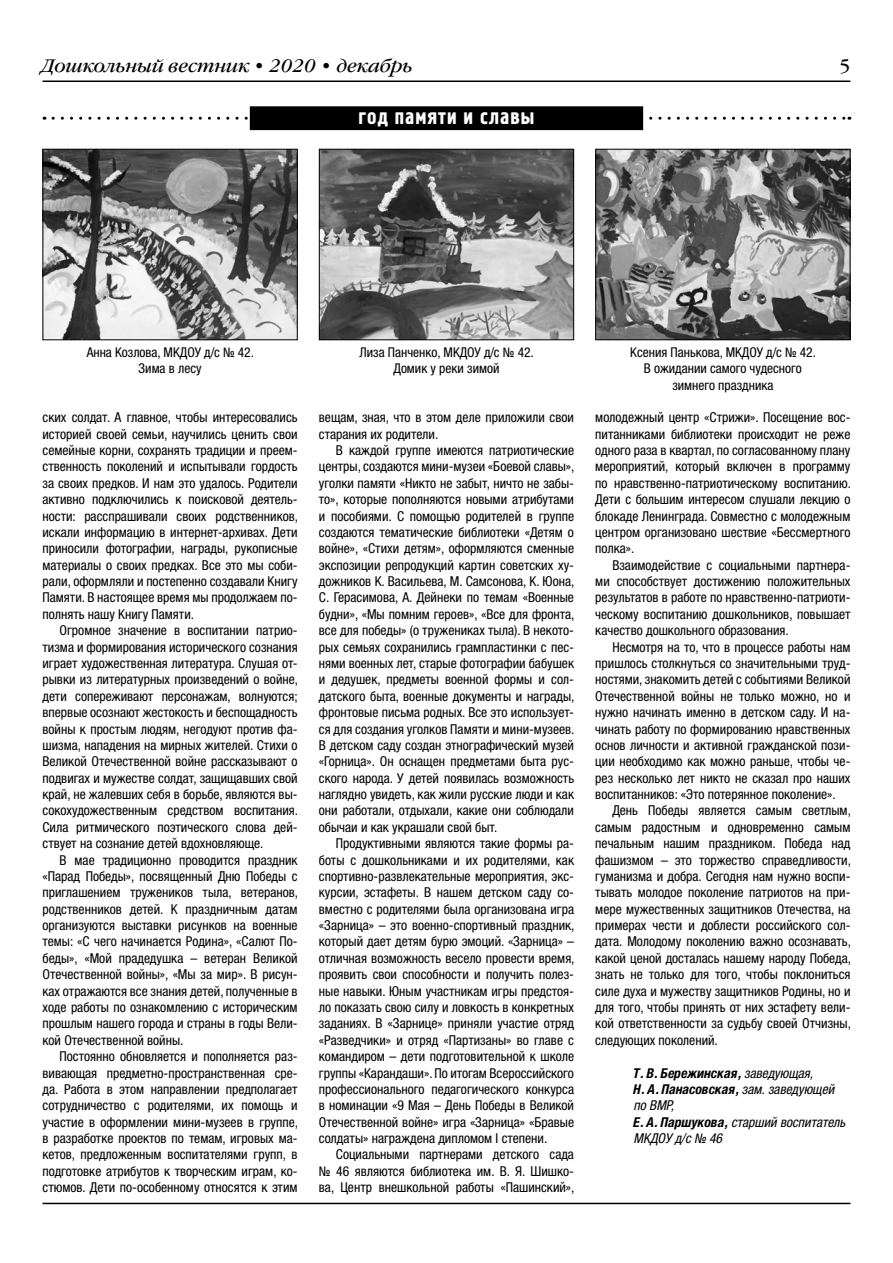
<style>
.page{position:relative;width:893px;height:1263px;background:#fff}
.page>*{position:absolute;margin:0;border:0;box-sizing:border-box;transform-origin:0 0}
.t1{font:21px "Hermes C";letter-spacing:.05em;color:#fff}
.t2{font:italic 18px "Garamond Book C";color:#000}
.t3{font:18px "Garamond Book C";color:#000}
.t4{font:condensed 13.65px/16.4px "Helvetica Neue LTW1 G";color:#000;text-align:justify}
.t5{font:italic condensed 13.65px/16.4px "Helvetica Neue LTW1 G";color:#000}
.t6{font:condensed 13.5px/16.2px "Helvetica Neue LTW1 G";color:#000;text-align:center}
.s1{font-weight:700}
</style>
<div class="page">
<hr style="left:43px;top:81px;width:807px;height:1px;background:#000">
<hr style="left:43px;top:1203px;width:807px;height:1px;background:#000">
<svg style="left:53px;top:106px;width:797px;height:25px"></svg>
<img style="left:45px;top:151px;width:251px;height:187px">
<div style="left:43px;top:149px;width:255px;height:191px;border:1px solid #000"></div>
<img style="left:321px;top:151px;width:251px;height:187px">
<div style="left:319px;top:149px;width:255px;height:191px;border:1px solid #000"></div>
<img style="left:597px;top:151px;width:251px;height:187px">
<div style="left:595px;top:149px;width:255px;height:191px;border:1px solid #000"></div>
<h2 class="t2" style="left:43px;top:56px;width:371px">Дошкольный вестник • 2020 • декабрь</h2>
<h2 class="t3" style="left:839px;top:56px;width:13px">5</h2>
<h1 class="t1" style="left:359px;top:105px;width:177px">год памяти и славы</h1>
<p class="t6" style="left:87px;top:344px;width:169px">Анна Козлова, МКДОУ д/с № 42.<br>Зима в лесу</p>
<p class="t6" style="left:360px;top:344px;width:176px">Лиза Панченко, МКДОУ д/с № 42.<br>Домик у реки зимой</p>
<p class="t6" style="left:630px;top:344px;width:187px">Ксения Панькова, МКДОУ д/с № 42.<br>В ожидании самого чудесного зимнего праздника</p>
<p class="t4" style="left:43px;top:409px;width:257px">ских солдат. А главное, чтобы интересовались историей своей семьи, научились ценить свои семейные корни, сохранять традиции и преем&shy;ственность поколений и испытывали гордость за своих предков. И нам это удалось. Родители активно подключились к поисковой деятель&shy;ности: расспрашивали своих родственников, искали информацию в интернет-архивах. Дети приносили фотографии, награды, рукописные материалы о своих предках. Все это мы соби&shy;рали, оформляли и постепенно создавали Книгу Памяти. В настоящее время мы продолжаем по&shy;полнять нашу Книгу Памяти.</p>
<p class="t4" style="left:43px;top:622px;width:257px;text-indent:17px">Огромное значение в воспитании патрио&shy;тизма и формирования исторического сознания играет художественная литература. Слушая от&shy;рывки из литературных произведений о войне, дети сопереживают персонажам, волнуются; впервые осознают жестокость и беспощадность войны к простым людям, негодуют против фа&shy;шизма, нападения на мирных жителей. Стихи о Великой Отечественной войне рассказывают о подвигах и мужестве солдат, защищавших свой край, не жалевших себя в борьбе, являются вы&shy;сокохудожественным средством воспитания.<br>Сила ритмического поэтического слова дей&shy;ствует на сознание детей вдохновляюще.</p>
<p class="t4" style="left:43px;top:852px;width:257px;text-indent:17px">В мае традиционно проводится праздник «Парад Победы», посвященный Дню Победы с приглашением тружеников тыла, ветеранов, родственников детей. К праздничным датам организуются выставки рисунков на военные темы: «С чего начинается Родина», «Салют По&shy;беды», «Мой прадедушка – ветеран Великой Отечественной войны», «Мы за мир». В рисун&shy;ках отражаются все знания детей, полученные в ходе работы по ознакомлению с историческим прошлым нашего города и страны в годы Вели&shy;кой Отечественной войны.</p>
<p class="t4" style="left:43px;top:1048px;width:257px;text-indent:17px">Постоянно обновляется и пополняется раз&shy;вивающая предметно-пространственная сре&shy;да. Работа в этом направлении предполагает сотрудничество с родителями, их помощь и участие в оформлении мини-музеев в группе, в разработке проектов по темам, игровых ма&shy;кетов, предложенным воспитателями групп, в подготовке атрибутов к творческим играм, ко&shy;стюмов. Дети по-особенному относятся к этим</p>
<p class="t4" style="left:319px;top:409px;width:257px">вещам, зная, что в этом деле приложили свои старания их родители.</p>
<p class="t4" style="left:319px;top:442px;width:257px;text-indent:17px">В каждой группе имеются патриотические центры, создаются мини-музеи «Боевой славы», уголки памяти «Никто не забыт, ничто не забы&shy;то», которые пополняются новыми атрибутами и пособиями. С помощью родителей в группе создаются тематические библиотеки «Детям о войне», «Стихи детям», оформляются сменные экспозиции репродукций картин советских ху&shy;дожников К. Васильева, М. Самсонова, К. Юона, С. Герасимова, А. Дейнеки по темам «Военные будни», «Мы помним героев», «Все для фронта, все для победы» (о тружениках тыла). В некото&shy;рых семьях сохранились грампластинки с пес&shy;нями военных лет, старые фотографии бабушек и дедушек, предметы военной формы и сол&shy;датского быта, военные документы и награды, фронтовые письма родных. Все это использует&shy;ся для создания уголков Памяти и мини-музеев.<br>В детском саду создан этнографический музей «Горница». Он оснащен предметами быта рус&shy;ского народа. У детей появилась возможность наглядно увидеть, как жили русские люди и как они работали, отдыхали, какие они соблюдали обычаи и как украшали свой быт.</p>
<p class="t4" style="left:319px;top:835px;width:257px;text-indent:17px">Продуктивными являются такие формы ра&shy;боты с дошкольниками и их родителями, как спортивно-развлекательные мероприятия, экс&shy;курсии, эстафеты. В нашем детском саду со&shy;вместно с родителями была организована игра «Зарница» – это военно-спортивный праздник, который дает детям бурю эмоций. «Зарница» – отличная возможность весело провести время, проявить свои способности и получить полез&shy;ные навыки. Юным участникам игры предстоя&shy;ло показать свою силу и ловкость в конкретных заданиях. В «Зарнице» приняли участие отряд «Разведчики» и отряд «Партизаны» во главе с командиром – дети подготовительной к школе группы «Карандаши». По итогам Всероссийского профессионального педагогического конкурса в номинации «9 Мая – День Победы в Великой Отечественной войне» игра «Зарница» «Бравые солдаты» награждена дипломом I степени.</p>
<p class="t4" style="left:319px;top:1146px;width:257px;text-indent:17px">Социальными партнерами детского сада № 46 являются библиотека им. В. Я. Шишко&shy;ва, Центр внешкольной работы «Пашинский»,</p>
<p class="t4" style="left:595px;top:409px;width:257px">молодежный центр «Стрижи». Посещение вос&shy;питанниками библиотеки происходит не реже одного раза в квартал, по согласованному плану мероприятий, который включен в программу по нравственно-патриотическому воспитанию.<br>Дети с большим интересом слушали лекцию о блокаде Ленинграда. Совместно с молодежным центром организовано шествие «Бессмертного полка».</p>
<p class="t4" style="left:595px;top:557px;width:257px;text-indent:17px">Взаимодействие с социальными партнера&shy;ми способствует достижению положительных результатов в работе по нравственно-патриоти&shy;ческому воспитанию дошкольников, повышает качество дошкольного образования.</p>
<p class="t4" style="left:595px;top:639px;width:257px;text-indent:17px">Несмотря на то, что в процессе работы нам пришлось столкнуться со значительными труд&shy;ностями, знакомить детей с событиями Великой Отечественной войны не только можно, но и нужно начинать именно в детском саду. И на&shy;чинать работу по формированию нравственных основ личности и активной гражданской пози&shy;ции необходимо как можно раньше, чтобы че&shy;рез несколько лет никто не сказал про наших воспитанников: «Это потерянное поколение».</p>
<p class="t4" style="left:595px;top:802px;width:257px;text-indent:17px">День Победы является самым светлым, самым радостным и одновременно самым печальным нашим праздником. Победа над фашизмом – это торжество справедливости, гуманизма и добра. Сегодня нам нужно воспи&shy;тывать молодое поколение патриотов на при&shy;мере мужественных защитников Отечества, на примерах чести и доблести российского сол&shy;дата. Молодому поколению важно осознавать, какой ценой досталась нашему народу Победа, знать не только для того, чтобы поклониться силе духа и мужеству защитников Родины, но и для того, чтобы принять от них эстафету вели&shy;кой ответственности за судьбу своей Отчизны, следующих поколений.</p>
<p class="t5" style="left:634px;top:1065px;width:213px"><span class="s1">Т. В. Бережинская,</span> заведующая,<br><span class="s1">Н. А. Панасовская,</span> зам. заведующей по ВМР,<br><span class="s1">Е. А. Паршукова,</span> старший воспитатель<br>МКДОУ д/с № 46</p>
</div>
